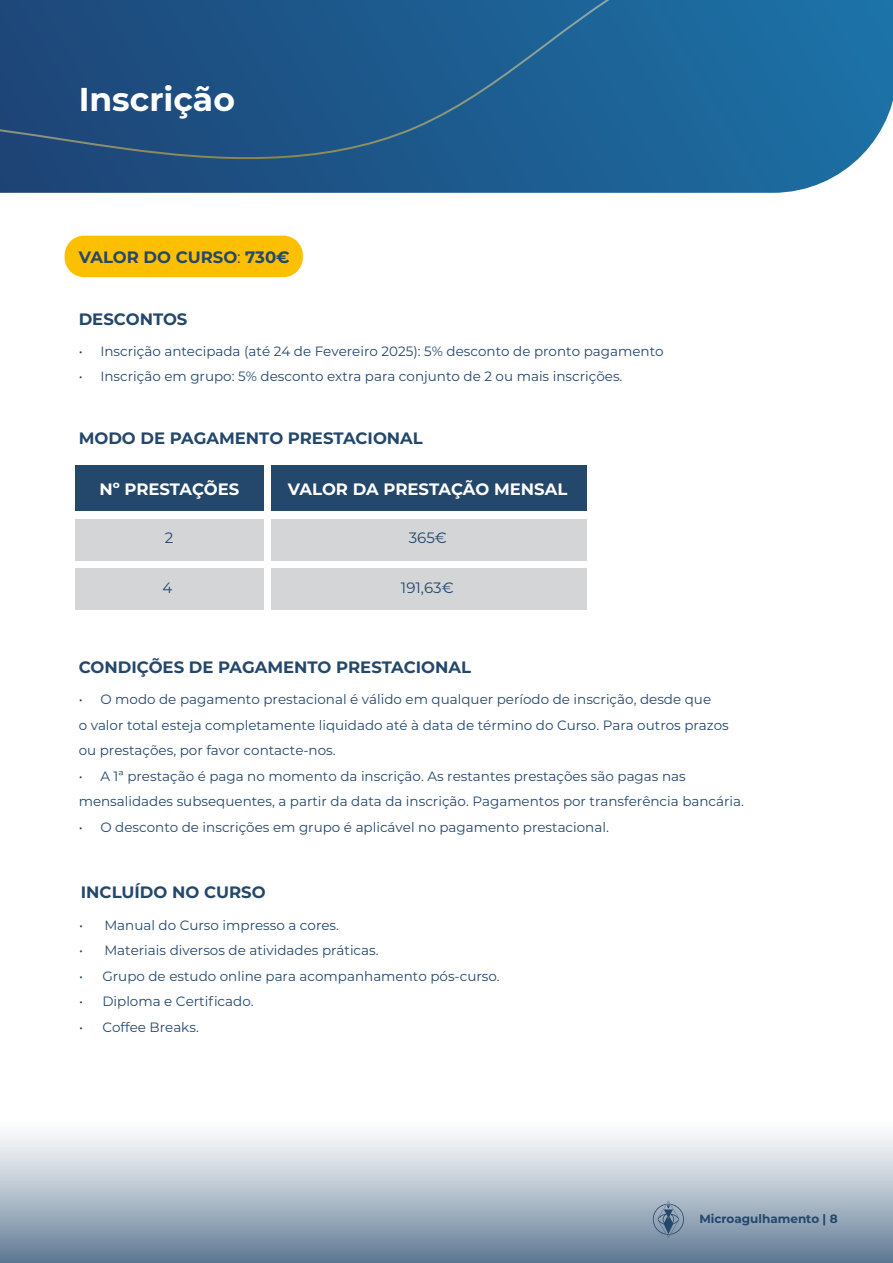
<style>
.page{position:relative;width:893px;height:1263px;background:#fff}
.page>*{position:absolute;margin:0;border:0;box-sizing:border-box;transform-origin:0 0}
.t1{font:700 33px "Montserrat";color:#fff}
.t2{font:700 16.5px "Montserrat";color:#24476c}
.t3{font:700 16.5px "Montserrat";letter-spacing:-.005em;color:#fff}
.t4{font:15px "Montserrat";color:#24476c}
.t5{font:13.5px/25.5px "Montserrat";color:#24476c}
.t6{font:700 12px "Montserrat";color:#24476c}
.s1{font-weight:400}
</style>
<div class="page">
<div style="left:0;top:1118px;width:893px;height:145px;background:linear-gradient(to bottom,#fff,#637c96)"></div>
<svg style="left:0;top:159px;width:858px;height:34px"></svg>
<svg style="left:0;top:0;width:893px;height:159px"></svg>
<div style="left:65px;top:236px;width:238px;height:41px;background:#fdbf02;border-radius:19px"></div>
<div style="left:75px;top:466px;width:189px;height:45px;background:#24476c"></div>
<div style="left:75px;top:519px;width:189px;height:41px;background:#d4d5d6"></div>
<div style="left:271px;top:466px;width:315px;height:45px;background:#24476c"></div>
<div style="left:271px;top:519px;width:315px;height:41px;background:#d4d5d6"></div>
<div style="left:75px;top:568px;width:189px;height:42px;background:#d4d5d6"></div>
<div style="left:271px;top:568px;width:315px;height:42px;background:#d4d5d6"></div>
<svg style="left:653px;top:1200px;width:31px;height:38px"></svg>
<h1 class="t1" style="left:79px;top:76px;width:158px">Inscrição</h1>
<p class="t2" style="left:79px;top:245px;width:213px">VALOR DO CURSO<span class="s1">:</span> 730€</p>
<p class="t2" style="left:79px;top:307px;width:110px">DESCONTOS</p>
<p class="t5" style="left:79px;top:338px;width:586px">• Inscrição antecipada (até 24 de Fevereiro 2025): 5% desconto de pronto pagamento</p>
<p class="t5" style="left:79px;top:363px;width:545px">• Inscrição em grupo: 5% desconto extra para conjunto de 2 ou mais inscrições.</p>
<p class="t2" style="left:79px;top:426px;width:346px">MODO DE PAGAMENTO PRESTACIONAL</p>
<p class="t3" style="left:99px;top:477px;width:141px">Nº PRESTAÇÕES</p>
<p class="t4" style="left:165px;top:528px;width:10px">2</p>
<p class="t3" style="left:288px;top:477px;width:281px">VALOR DA PRESTAÇÃO MENSAL</p>
<p class="t4" style="left:409px;top:528px;width:40px">365€</p>
<p class="t4" style="left:162px;top:577px;width:11px">4</p>
<p class="t4" style="left:401px;top:577px;width:54px">191,63€</p>
<p class="t2" style="left:79px;top:655px;width:394px">CONDIÇÕES DE PAGAMENTO PRESTACIONAL</p>
<p class="t5" style="left:79px;top:686px;width:652px">• O modo de pagamento prestacional é válido em qualquer período de inscrição, desde que<br>o valor total esteja completamente liquidado até à data de término do Curso. Para outros prazos ou prestações, por favor contacte-nos.</p>
<p class="t5" style="left:79px;top:762px;width:667px">• A 1ª prestação é paga no momento da inscrição. As restantes prestações são pagas nas mensalidades subsequentes, a partir da data da inscrição. Pagamentos por transferência bancária.</p>
<p class="t5" style="left:79px;top:813px;width:532px">• O desconto de inscrições em grupo é aplicável no pagamento prestacional.</p>
<p class="t2" style="left:81px;top:881px;width:186px">INCLUÍDO NO CURSO</p>
<p class="t5" style="left:79px;top:912px;width:261px">• Manual do Curso impresso a cores.</p>
<p class="t5" style="left:79px;top:937px;width:301px">• Materiais diversos de atividades práticas.</p>
<p class="t5" style="left:79px;top:963px;width:422px">• Grupo de estudo online para acompanhamento pós-curso.</p>
<p class="t5" style="left:79px;top:988px;width:176px">• Diploma e Certificado.</p>
<p class="t5" style="left:79px;top:1014px;width:121px">• Coffee Breaks.</p>
<p class="t6" style="left:699px;top:1210px;width:140px">Microagulhamento | 8</p>
</div>
